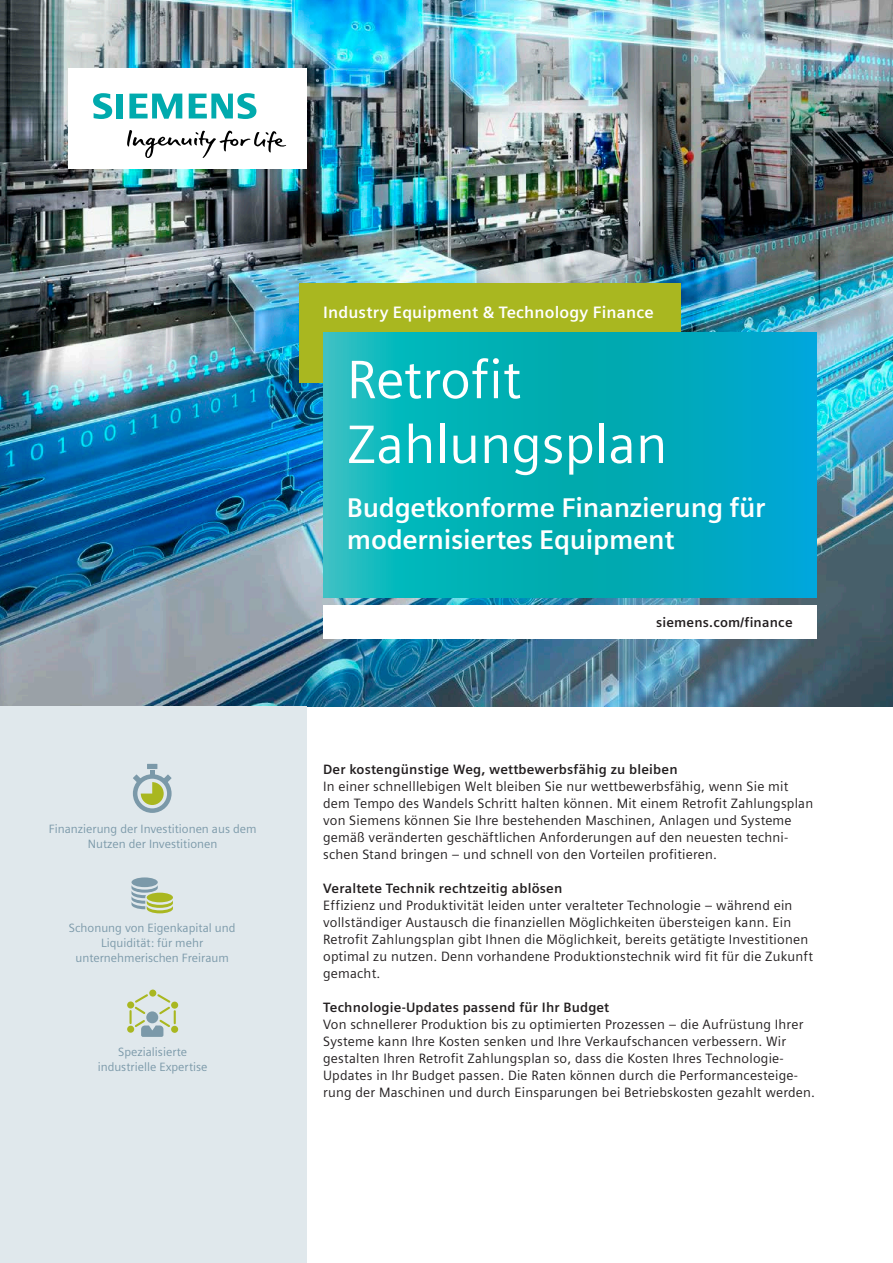
<style>
.page{position:relative;width:893px;height:1263px;background:#fff}
.page>*{position:absolute;margin:0;border:0;box-sizing:border-box;transform-origin:0 0}
.t1{font:54px/64.8px "Siemens Sans";color:#fff}
.t2{font:700 27px/32.4px "Siemens Sans";letter-spacing:-.01em;color:#fff}
.t3{font:700 16.5px "Siemens Sans";letter-spacing:.01em;color:#fff}
.t4{font:13.5px/17px "Siemens Sans";letter-spacing:.015em;color:#231f20}
.t5{font:700 13.5px "Siemens Sans";letter-spacing:.015em;color:#231f20}
.t6{font:12px/15px "Siemens Sans";color:#7b99a9;text-align:center}
</style>
<div class="page">
<img style="left:0;top:0;width:893px;height:707px">
<div style="left:299px;top:283px;width:382px;height:100px;background:#a9b720"></div>
<div style="left:68px;top:68px;width:238px;height:101px;background:#fff"></div>
<svg style="left:127px;top:130px;width:159px;height:28px"></svg>
<svg style="left:93px;top:93px;width:30px;height:26px"></svg>
<svg style="left:129px;top:94px;width:53px;height:25px"></svg>
<svg style="left:189px;top:93px;width:67px;height:26px"></svg>
<svg style="left:323px;top:333px;width:493px;height:264px;background:#05aebc"></svg>
<div style="left:323px;top:605px;width:493px;height:34px;background:#fff"></div>
<div style="left:0;top:707px;width:306px;height:556px;background:#e0e8ec"></div>
<div style="left:149px;top:989px;width:7px;height:7px;background:#a9b720;border-radius:50%"></div>
<div style="left:171px;top:1026px;width:7px;height:7px;background:#a9b720;border-radius:50%"></div>
<div style="left:127px;top:1026px;width:7px;height:7px;background:#a9b720;border-radius:50%"></div>
<div style="left:127px;top:1001px;width:7px;height:7px;background:#a9b720;border-radius:50%"></div>
<hr style="left:129px;top:1010px;width:3px;height:14px;background:#a9b720">
<svg style="left:135px;top:994px;width:41px;height:43px"></svg>
<div style="left:147px;top:764px;width:10px;height:5px;background:#7b99a9"></div>
<svg style="left:133px;top:771px;width:39px;height:42px"></svg>
<div style="left:131px;top:877px;width:27px;height:10px;background:#7b99a9;border-radius:50%"></div>
<svg style="left:131px;top:885px;width:42px;height:28px"></svg>
<div style="left:147px;top:893px;width:26px;height:9px;background:#a9b720;border-radius:50%"></div>
<p class="t6" style="left:49px;top:821px;width:209px">Finanzierung der Investitionen aus dem<br>Nutzen der Investitionen</p>
<p class="t6" style="left:69px;top:920px;width:168px">Schonung von Eigenkapital und<br>Liquidität: fü r mehr unternehmerischen Freiraum</p>
<p class="t6" style="left:98px;top:1044px;width:111px">Spezialisierte industrielle Expertise</p>
<p class="t3" style="left:323px;top:303px;width:332px">Industry Equipment &amp; Technology Finance</p>
<h1 class="t1" style="left:347px;top:347px;width:322px">Retrofit<br>Zahlungsplan</h1>
<h2 class="t2" style="left:347px;top:492px;width:420px">Budgetkonforme Finanzierung für modernisiertes Equipment</h2>
<p class="t5" style="left:656px;top:614px;width:138px">siemens.com/finance</p>
<p class="t5" style="left:323px;top:762px;width:356px">Der kostengünstige Weg, wettbewerbsfähig zu bleiben</p>
<p class="t4" style="left:323px;top:778px;width:492px">In einer schnelllebigen Welt bleiben Sie nur wettbewerbsfähig, wenn Sie mit dem Tempo des Wandels Schritt halten können. Mit einem Retrofit Zahlungsplan von Siemens können Sie Ihre bestehenden Maschinen, Anlagen und Systeme gemäß veränderten geschäftlichen Anforderungen auf den neuesten techni&shy;schen Stand bringen – und schnell von den Vorteilen profitieren.</p>
<p class="t5" style="left:323px;top:881px;width:241px">Veraltete Technik rechtzeitig ablösen</p>
<p class="t4" style="left:323px;top:897px;width:492px">Effizienz und Produktivität leiden unter veralteter Technologie – während ein vollständiger Austausch die finanziellen Möglichkeiten übersteigen kann. Ein Retrofit Zahlungsplan gibt Ihnen die Möglichkeit, bereits getätigte Investitionen optimal zu nutzen. Denn vorhandene Produktionstechnik wird fit für die Zukunft gemacht.</p>
<p class="t5" style="left:323px;top:1000px;width:288px">Technologie-Updates passend für Ihr Budget</p>
<p class="t4" style="left:323px;top:1016px;width:493px">Von schnellerer Produktion bis zu optimierten Prozessen – die Aufrüstung Ihrer Systeme kann Ihre Kosten senken und Ihre Verkaufschancen verbessern. Wir gestalten Ihren Retrofit Zahlungsplan so, dass die Kosten Ihres Technologie-Updates in Ihr Budget passen. Die Raten können durch die Performancesteige&shy;rung der Maschinen und durch Einsparungen bei Betriebskosten gezahlt werden.</p>
</div>
